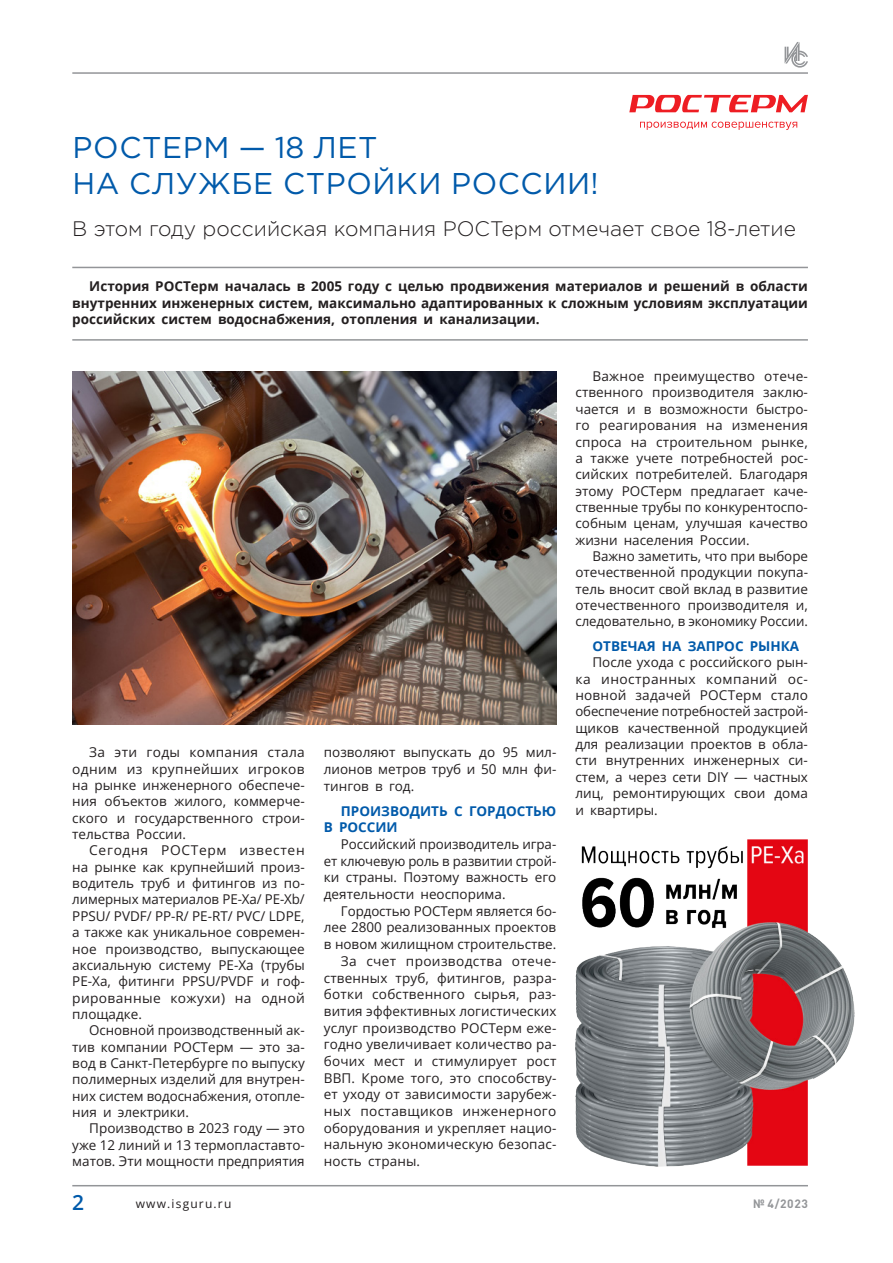
<style>
.page{position:relative;width:893px;height:1263px;background:#fff}
.page>*{position:absolute;margin:0;border:0;box-sizing:border-box;transform-origin:0 0}
.t1{font:30px/36px "Gotham Pro";letter-spacing:.02em;color:#015aaa}
.t2{font:300 21px "Gotham Pro";color:#231f20}
.t3{font:600 21px "Open Sans";color:#015aaa}
.t4{font:13.5px/16.4px "Open Sans";color:#231f20;text-align:justify}
.t5{font:700 13.5px/16.4px "Open Sans";color:#231f20;text-align:justify}
.t6{font:13.5px "Open Sans";letter-spacing:.025em;color:#231f20}
.t7{font:700 13.5px/16.6px "Open Sans";color:#015aaa}
.t8{font:12px "Open Sans";letter-spacing:.1em;color:#231f20}
.t9{font:700 12px "DIN Pro";color:#939598}
</style>
<div class="page">
<img style="left:72px;top:371px;width:484px;height:353px">
<svg style="left:629px;top:95px;width:179px;height:17px"></svg>
<svg style="left:640px;top:122px;width:157px;height:8px"></svg>
<hr style="left:72px;top:339px;width:736px;height:2px;background:#939598">
<hr style="left:72px;top:267px;width:736px;height:1px;background:#939598">
<img style="left:575px;top:840px;width:280px;height:326px">
<svg style="left:785px;top:42px;width:23px;height:26px"></svg>
<hr style="left:72px;top:1185px;width:736px;height:1px;background:#939598">
<hr style="left:72px;top:72px;width:736px;height:2px;background:#939598">
<h1 class="t1" style="left:73px;top:129px;width:527px">РОСТЕРМ — 18 ЛЕТ<br>НА СЛУЖБЕ СТРОЙКИ РОССИИ!</h1>
<h2 class="t2" style="left:72px;top:217px;width:725px">В этом году российская компания РОСТерм отмечает свое 18-летие</h2>
<p class="t5" style="left:72px;top:278px;width:737px;text-indent:17px">История РОСТерм началась в 2005 году с целью продвижения материалов и решений в области внутренних инженерных систем, максимально адаптированных к сложным условиям эксплуатации российских систем водоснабжения, отопления и канализации.</p>
<p class="t4" style="left:72px;top:744px;width:234px;text-indent:17px">За эти годы компания стала одним из крупнейших игроков на рынке инженерного обеспече&shy;ния объектов жилого, коммерче&shy;ского и государственного строи&shy;тельства России.</p>
<p class="t4" style="left:72px;top:842px;width:234px;text-indent:17px">Сегодня РОСТерм известен на рынке как крупнейший произ&shy;водитель труб и фитингов из по&shy;лимерных материалов PE-Xa/ PE-Xb/ PPSU/ PVDF/ PP-R/ PE-RT/ PVC/ LDPE, а также как уникальное современ&shy;ное производство, выпускающее аксиальную систему PE-Xа (трубы PE-Xa, фитинги PPSU/PVDF и гоф&shy;рированные кожухи) на одной площадке.</p>
<p class="t4" style="left:72px;top:1022px;width:234px;text-indent:17px">Основной производственный ак&shy;тив компании РОСТерм — это за&shy;вод в Санкт-Петербурге по выпуску полимерных изделий для внутрен&shy;них систем водоснабжения, отопле&shy;ния и электрики.</p>
<p class="t4" style="left:72px;top:1120px;width:234px;text-indent:17px">Производство в 2023 году — это уже 12 линий и 13 термопластавто&shy;матов. Эти мощности предприятия</p>
<p class="t4" style="left:324px;top:744px;width:234px">позволяют выпускать до 95 мил&shy;лионов метров труб и 50 млн фи&shy;тингов в год.</p>
<p class="t7" style="left:324px;top:802px;width:234px;text-indent:17px">ПРОИЗВОДИТЬ С ГОРДОСТЬЮ<br>В РОССИИ</p>
<p class="t4" style="left:324px;top:835px;width:234px;text-indent:17px">Российский производитель игра&shy;ет ключевую роль в развитии строй&shy;ки страны. Поэтому важность его деятельности неоспорима.</p>
<p class="t4" style="left:341px;top:902px;width:217px">Гордостью РОСТерм является бо-</p>
<p class="t4" style="left:324px;top:919px;width:234px">лее 2800 реализованных проектов</p>
<p class="t4" style="left:324px;top:936px;width:234px">в новом жилищном строительстве.</p>
<p class="t6" style="left:341px;top:952px;width:217px">За счет производства отече-</p>
<p class="t4" style="left:324px;top:969px;width:234px">ственных труб, фитингов, разра-</p>
<p class="t4" style="left:324px;top:986px;width:234px">ботки собственного сырья, раз-</p>
<p class="t4" style="left:324px;top:1002px;width:234px">вития эффективных логистических</p>
<p class="t4" style="left:324px;top:1019px;width:234px">услуг производство РОСТерм еже-</p>
<p class="t4" style="left:324px;top:1036px;width:234px">годно увеличивает количество ра-</p>
<p class="t4" style="left:324px;top:1052px;width:234px">бочих мест и стимулирует рост</p>
<p class="t4" style="left:324px;top:1069px;width:234px">ВВП. Кроме того, это способству-</p>
<p class="t4" style="left:324px;top:1086px;width:234px">ет уходу от зависимости зарубеж-</p>
<p class="t6" style="left:324px;top:1102px;width:234px">ных поставщиков инженерного</p>
<p class="t4" style="left:324px;top:1119px;width:234px">оборудования и укрепляет нацио-</p>
<p class="t4" style="left:324px;top:1136px;width:234px">нальную экономическую безопас-</p>
<p class="t4" style="left:324px;top:1153px;width:98px">ность страны.</p>
<p class="t4" style="left:575px;top:368px;width:234px;text-indent:17px">Важное преимущество отече&shy;ственного производителя заклю&shy;чается и в возможности быстро&shy;го реагирования на изменения спроса на строительном рынке, а также учете потребностей рос&shy;сийских потребителей. Благодаря этому РОСТерм предлагает каче&shy;ственные трубы по конкурентоспо&shy;собным ценам, улучшая качество жизни населения России.</p>
<p class="t4" style="left:575px;top:548px;width:234px;text-indent:17px">Важно заметить, что при выборе отечественной продукции покупа&shy;тель вносит свой вклад в развитие отечественного производителя и, следовательно, в экономику России.</p>
<p class="t7" style="left:592px;top:637px;width:208px">ОТВЕЧАЯ НА ЗАПРОС РЫНКА</p>
<p class="t4" style="left:575px;top:654px;width:234px;text-indent:17px">После ухода с российского рын&shy;ка иностранных компаний ос&shy;новной задачей РОСТерм стало обеспечение потребностей застрой&shy;щиков качественной продукцией для реализации проектов в обла&shy;сти внутренних инженерных си&shy;стем, а через сети DIY — частных лиц, ремонтирующих свои дома и квартиры.</p>
<h2 class="t3" style="left:72px;top:1188px;width:13px">2</h2>
<p class="t8" style="left:136px;top:1195px;width:97px">www.isguru.ru</p>
<p class="t9" style="left:753px;top:1193px;width:56px">№ 4/2023</p>
</div>
